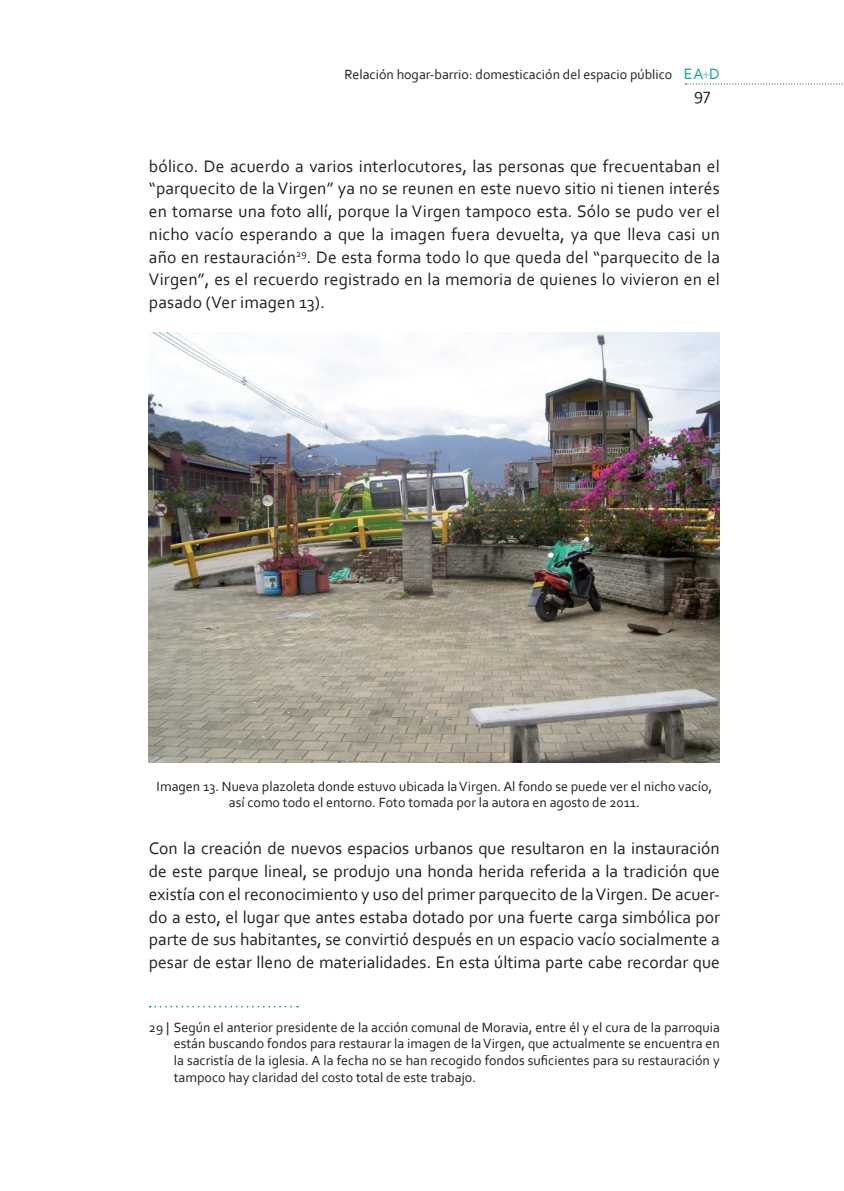
<style>
.page{position:relative;width:844px;height:1191px;background:#fff}
.page>*{position:absolute;margin:0;border:0;box-sizing:border-box;transform-origin:0 0}
._05_Corrido{font:17.5px/22.8px "Corbel";color:#231f20;text-align:justify}
.t1{font:15.75px "Corbel";color:#16a598}
._08_Pie_de_Pagina{font:14px/16.8px "Corbel";color:#231f20;text-align:justify}
._09_Pie_de_Foto{font:14px/16.8px "Corbel";color:#231f20;text-align:center}
.s1{color:#85c2bb}
</style>
<div class="page">
<svg style="left:685px;top:83px;width:158px;height:1px"></svg>
<img style="left:149px;top:332px;width:570px;height:430px">
<svg style="left:150px;top:1005px;width:148px;height:2px"></svg>
<p class="_08_Pie_de_Pagina" style="left:344px;top:66px;width:329px">Relación hogar-barrio: domesticación del espacio público</p>
<p class="t1" style="left:683px;top:64px;width:37px">EA<span class="s1">+</span>D</p>
<p class="_05_Corrido" style="left:693px;top:82px;width:18px">97</p>
<p class="_05_Corrido" style="left:149px;top:154px;width:572px">bólico. De acuerdo a varios interlocutores, las personas que frecuentaban el “parquecito de la Virgen” ya no se reunen en este nuevo sitio ni tienen interés en tomarse una foto allí, porque la Virgen tampoco esta. Sólo se pudo ver el nicho vacío esperando a que la imagen fuera devuelta, ya que lleva casi un año en restauración<sup>29</sup>. De esta forma todo lo que queda del “parquecito de la Virgen”, es el recuerdo registrado en la memoria de quienes lo vivieron en el pasado (Ver imagen 13).</p>
<p class="_09_Pie_de_Foto" style="left:156px;top:777px;width:557px">Imagen 13. Nueva plazoleta donde estuvo ubicada la Virgen. Al fondo se puede ver el nicho vacío, así como todo el entorno. Foto tomada por la autora en agosto de 2011.</p>
<p class="_05_Corrido" style="left:149px;top:836px;width:572px">Con la creación de nuevos espacios urbanos que resultaron en la instauración de este parque lineal, se produjo una honda herida referida a la tradición que existía con el reconocimiento y uso del primer parquecito de la Virgen. De acuer&shy;do a esto, el lugar que antes estaba dotado por una fuerte carga simbólica por parte de sus habitantes, se convirtió después en un espacio vacío socialmente a pesar de estar lleno de materialidades. En esta última parte cabe recordar que</p>
<p class="_08_Pie_de_Pagina" style="left:174px;top:1018px;width:547px;text-indent:-25px">29 | Según el anterior presidente de la acción comunal de Moravia, entre él y el cura de la parroquia están buscando fondos para restaurar la imagen de la Virgen, que actualmente se encuentra en la sacristía de la iglesia. A la fecha no se han recogido fondos suficientes para su restauración y tampoco hay claridad del costo total de este trabajo.</p>
</div>
